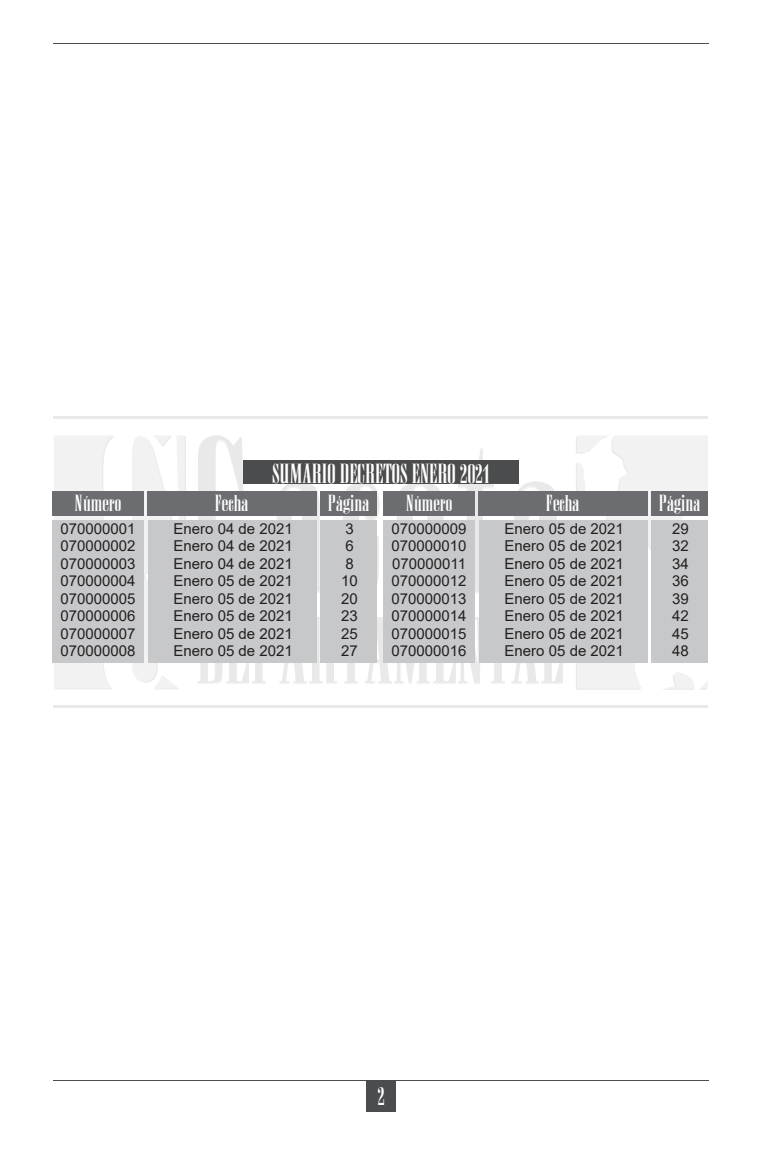
<style>
.page{position:relative;width:762px;height:1159px;background:#fff}
.page>*{position:absolute;margin:0;border:0;box-sizing:border-box;transform-origin:0 0}
.t1{font:23.75px "Anatevka";color:#fff}
.t2{font:22.5px "Anatevka";color:#fff}
.t3{font:20px "Anatevka";color:#fff}
.t4{font:15px "Arial";color:#231f20}
</style>
<div class="page">
<svg style="left:198px;top:435px;width:45px;height:85px"></svg>
<svg style="left:276px;top:484px;width:44px;height:110px"></svg>
<svg style="left:343px;top:484px;width:36px;height:99px"></svg>
<svg style="left:397px;top:484px;width:46px;height:36px"></svg>
<svg style="left:458px;top:448px;width:36px;height:146px"></svg>
<svg style="left:514px;top:481px;width:43px;height:39px"></svg>
<svg style="left:197px;top:617px;width:366px;height:67px"></svg>
<hr style="left:54px;top:705px;width:654px;height:2px;background:#4b4c4d">
<hr style="left:54px;top:416px;width:654px;height:2px;background:#4b4c4d">
<svg style="left:132px;top:436px;width:54px;height:253px"></svg>
<svg style="left:54px;top:436px;width:61px;height:253px"></svg>
<svg style="left:576px;top:436px;width:132px;height:141px"></svg>
<svg style="left:664px;top:672px;width:44px;height:18px"></svg>
<svg style="left:576px;top:662px;width:66px;height:28px"></svg>
<div style="left:366px;top:1080px;width:30px;height:31px;background:#4b4c4d"></div>
<hr style="left:53px;top:1080px;width:656px;height:1px;background:#4b4c4d">
<hr style="left:53px;top:43px;width:656px;height:1px;background:#4b4c4d">
<div style="left:52px;top:491px;width:91px;height:25px;background:#6c6d70"></div>
<div style="left:383px;top:491px;width:91px;height:25px;background:#6c6d70"></div>
<div style="left:147px;top:491px;width:169px;height:25px;background:#6c6d70"></div>
<div style="left:478px;top:491px;width:169px;height:25px;background:#6c6d70"></div>
<div style="left:320px;top:491px;width:57px;height:25px;background:#6c6d70"></div>
<div style="left:651px;top:491px;width:57px;height:25px;background:#6c6d70"></div>
<div style="left:52px;top:520px;width:91px;height:142px;background:#c7c8ca"></div>
<div style="left:383px;top:520px;width:91px;height:142px;background:#c7c8ca"></div>
<div style="left:148px;top:520px;width:168px;height:142px;background:#c7c8ca"></div>
<div style="left:479px;top:520px;width:168px;height:142px;background:#c7c8ca"></div>
<div style="left:320px;top:520px;width:57px;height:142px;background:#c7c8ca"></div>
<div style="left:651px;top:520px;width:57px;height:142px;background:#c7c8ca"></div>
<div style="left:243px;top:460px;width:275px;height:24px;background:#4b4c4d"></div>
<p class="t1" style="left:272px;top:459px;width:220px">SUMARIO DECRETOS ENERO 2021</p>
<p class="t3" style="left:75px;top:491px;width:47px">Número</p>
<p class="t3" style="left:406px;top:491px;width:47px">Número</p>
<p class="t4" style="left:60px;top:518px;width:77px">070000001</p>
<p class="t4" style="left:60px;top:535px;width:77px">070000002</p>
<p class="t4" style="left:60px;top:553px;width:77px">070000003</p>
<p class="t4" style="left:60px;top:570px;width:77px">070000004</p>
<p class="t4" style="left:60px;top:588px;width:77px">070000005</p>
<p class="t4" style="left:60px;top:605px;width:77px">070000006</p>
<p class="t4" style="left:60px;top:623px;width:77px">070000007</p>
<p class="t4" style="left:60px;top:640px;width:77px">070000008</p>
<p class="t3" style="left:215px;top:491px;width:35px">Fecha</p>
<p class="t3" style="left:545px;top:491px;width:35px">Fecha</p>
<p class="t4" style="left:174px;top:518px;width:121px">Enero 04 de 2021</p>
<p class="t4" style="left:174px;top:535px;width:121px">Enero 04 de 2021</p>
<p class="t4" style="left:174px;top:553px;width:121px">Enero 04 de 2021</p>
<p class="t4" style="left:174px;top:570px;width:121px">Enero 05 de 2021</p>
<p class="t4" style="left:174px;top:588px;width:121px">Enero 05 de 2021</p>
<p class="t4" style="left:174px;top:605px;width:121px">Enero 05 de 2021</p>
<p class="t4" style="left:174px;top:623px;width:121px">Enero 05 de 2021</p>
<p class="t4" style="left:174px;top:640px;width:121px">Enero 05 de 2021</p>
<p class="t3" style="left:327px;top:491px;width:43px">Página</p>
<p class="t3" style="left:658px;top:491px;width:43px">Página</p>
<p class="t4" style="left:345px;top:518px;width:10px">3</p>
<p class="t4" style="left:345px;top:535px;width:10px">6</p>
<p class="t4" style="left:345px;top:553px;width:10px">8</p>
<p class="t4" style="left:341px;top:570px;width:18px">10</p>
<p class="t4" style="left:341px;top:588px;width:18px">20</p>
<p class="t4" style="left:341px;top:605px;width:18px">23</p>
<p class="t4" style="left:341px;top:623px;width:18px">25</p>
<p class="t4" style="left:341px;top:640px;width:18px">27</p>
<p class="t4" style="left:391px;top:518px;width:77px">070000009</p>
<p class="t4" style="left:391px;top:535px;width:77px">070000010</p>
<p class="t4" style="left:392px;top:553px;width:75px">070000011</p>
<p class="t4" style="left:391px;top:570px;width:77px">070000012</p>
<p class="t4" style="left:391px;top:588px;width:77px">070000013</p>
<p class="t4" style="left:391px;top:605px;width:77px">070000014</p>
<p class="t4" style="left:391px;top:623px;width:77px">070000015</p>
<p class="t4" style="left:391px;top:640px;width:77px">070000016</p>
<p class="t4" style="left:504px;top:518px;width:121px">Enero 05 de 2021</p>
<p class="t4" style="left:504px;top:535px;width:121px">Enero 05 de 2021</p>
<p class="t4" style="left:504px;top:553px;width:121px">Enero 05 de 2021</p>
<p class="t4" style="left:504px;top:570px;width:121px">Enero 05 de 2021</p>
<p class="t4" style="left:504px;top:588px;width:121px">Enero 05 de 2021</p>
<p class="t4" style="left:504px;top:605px;width:121px">Enero 05 de 2021</p>
<p class="t4" style="left:504px;top:623px;width:121px">Enero 05 de 2021</p>
<p class="t4" style="left:504px;top:640px;width:121px">Enero 05 de 2021</p>
<p class="t4" style="left:672px;top:518px;width:18px">29</p>
<p class="t4" style="left:672px;top:535px;width:18px">32</p>
<p class="t4" style="left:672px;top:553px;width:18px">34</p>
<p class="t4" style="left:672px;top:570px;width:18px">36</p>
<p class="t4" style="left:672px;top:588px;width:18px">39</p>
<p class="t4" style="left:672px;top:605px;width:18px">42</p>
<p class="t4" style="left:672px;top:623px;width:18px">45</p>
<p class="t4" style="left:672px;top:640px;width:18px">48</p>
<p class="t2" style="left:377px;top:1082px;width:9px">2</p>
</div>
